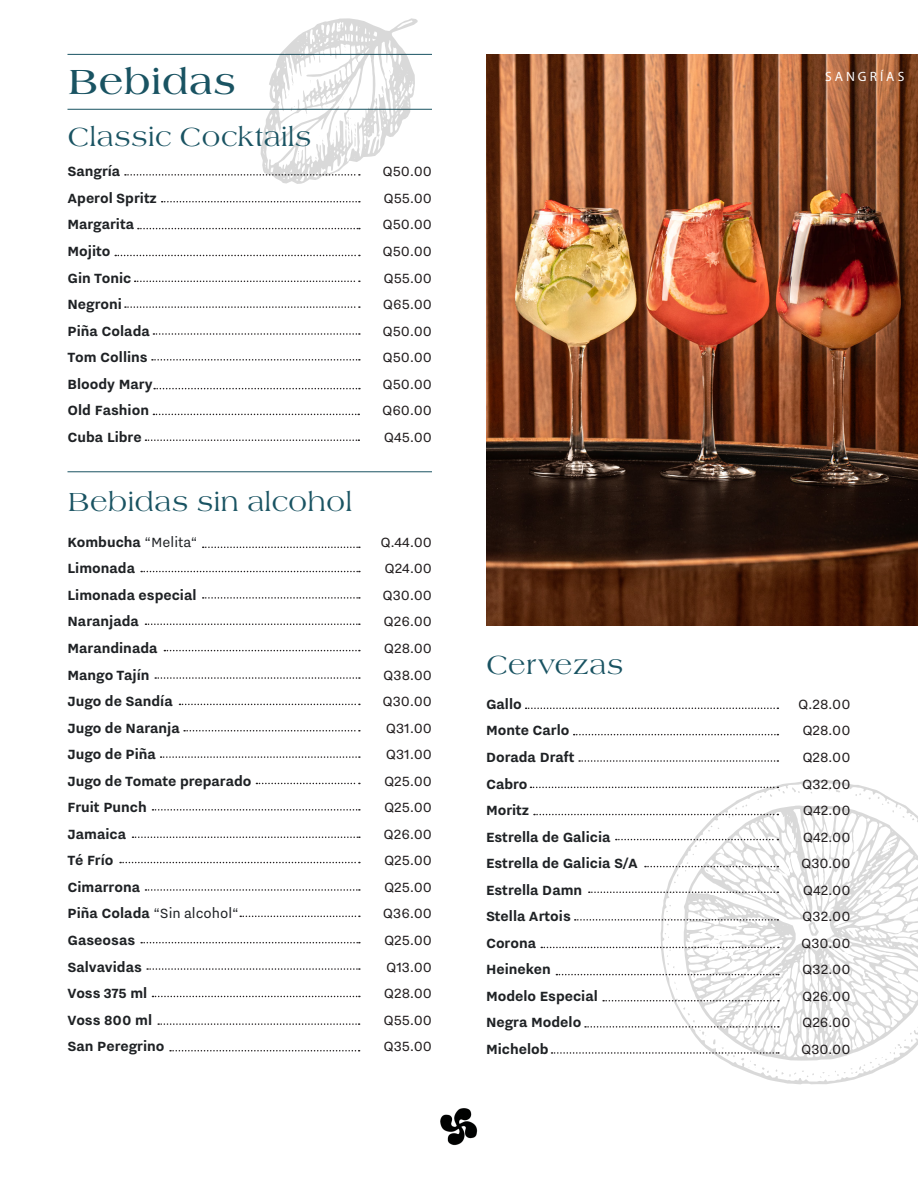
<style>
.page{position:relative;width:918px;height:1188px;background:#fff}
.page>*{position:absolute;margin:0;border:0;box-sizing:border-box;transform-origin:0 0}
.t1{font:700 36px "Americana TOT";color:#195362}
.t2{font:27px "Americana TOT";color:#195362}
.t3{font:700 16.5px "Nitti Grotesk";color:#1f2225}
.t4{font:16.5px "Nitti Grotesk";color:#231f20}
.t5{font:16.5px "Nitti Grotesk";color:#1f2225}
.t6{font:13.5px "Myriad Pro";letter-spacing:.23em;color:#fff}
.s1{font-weight:400}
.s2{font-weight:700}
</style>
<div class="page">
<svg style="left:661px;top:780px;width:245px;height:304px"></svg>
<svg style="left:684px;top:806px;width:234px;height:255px"></svg>
<svg style="left:792px;top:787px;width:8px;height:6px"></svg>
<svg style="left:807px;top:784px;width:13px;height:10px"></svg>
<svg style="left:855px;top:793px;width:6px;height:3px"></svg>
<svg style="left:902px;top:815px;width:12px;height:5px"></svg>
<svg style="left:708px;top:826px;width:4px;height:6px"></svg>
<svg style="left:802px;top:1071px;width:12px;height:6px"></svg>
<svg style="left:877px;top:797px;width:17px;height:15px"></svg>
<svg style="left:809px;top:921px;width:10px;height:15px"></svg>
<svg style="left:888px;top:978px;width:14px;height:6px"></svg>
<svg style="left:847px;top:876px;width:4px;height:6px"></svg>
<svg style="left:883px;top:889px;width:7px;height:5px"></svg>
<svg style="left:866px;top:880px;width:7px;height:9px"></svg>
<svg style="left:792px;top:840px;width:2px;height:7px"></svg>
<svg style="left:830px;top:961px;width:3px;height:7px"></svg>
<svg style="left:803px;top:900px;width:3px;height:5px"></svg>
<svg style="left:849px;top:930px;width:6px;height:7px"></svg>
<svg style="left:884px;top:845px;width:7px;height:7px"></svg>
<svg style="left:863px;top:932px;width:19px;height:6px"></svg>
<svg style="left:828px;top:984px;width:8px;height:21px"></svg>
<svg style="left:820px;top:1018px;width:98px;height:60px"></svg>
<img style="left:438px;top:1106px;width:42px;height:42px;border-radius:21px">
<svg style="left:203px;top:547px;width:157px;height:1px"></svg>
<hr style="left:68px;top:109px;width:364px;height:1px;background:#195362">
<hr style="left:68px;top:54px;width:364px;height:1px;background:#195362">
<img style="left:486px;top:54px;width:432px;height:571px">
<svg style="left:141px;top:571px;width:219px;height:1px"></svg>
<svg style="left:203px;top:597px;width:157px;height:2px"></svg>
<svg style="left:145px;top:624px;width:215px;height:1px"></svg>
<svg style="left:164px;top:650px;width:196px;height:1px"></svg>
<svg style="left:155px;top:677px;width:205px;height:2px"></svg>
<svg style="left:179px;top:704px;width:181px;height:1px"></svg>
<svg style="left:184px;top:730px;width:176px;height:2px"></svg>
<svg style="left:161px;top:756px;width:199px;height:2px"></svg>
<svg style="left:256px;top:783px;width:104px;height:1px"></svg>
<svg style="left:152px;top:809px;width:208px;height:2px"></svg>
<svg style="left:133px;top:837px;width:227px;height:1px"></svg>
<svg style="left:120px;top:862px;width:240px;height:1px"></svg>
<svg style="left:145px;top:889px;width:215px;height:2px"></svg>
<svg style="left:240px;top:916px;width:120px;height:1px"></svg>
<svg style="left:141px;top:942px;width:219px;height:1px"></svg>
<svg style="left:147px;top:968px;width:213px;height:2px"></svg>
<svg style="left:152px;top:996px;width:208px;height:1px"></svg>
<svg style="left:616px;top:839px;width:162px;height:8px"></svg>
<svg style="left:589px;top:853px;width:201px;height:41px"></svg>
<svg style="left:158px;top:1023px;width:202px;height:2px"></svg>
<svg style="left:170px;top:1050px;width:190px;height:1px"></svg>
<svg style="left:526px;top:708px;width:252px;height:1px"></svg>
<svg style="left:574px;top:734px;width:204px;height:1px"></svg>
<svg style="left:579px;top:760px;width:199px;height:2px"></svg>
<svg style="left:530px;top:787px;width:255px;height:31px"></svg>
<svg style="left:125px;top:18px;width:293px;height:166px"></svg>
<svg style="left:162px;top:201px;width:198px;height:1px"></svg>
<hr style="left:68px;top:471px;width:364px;height:1px;background:#195362">
<svg style="left:138px;top:228px;width:222px;height:1px"></svg>
<svg style="left:115px;top:255px;width:245px;height:1px"></svg>
<svg style="left:135px;top:281px;width:225px;height:1px"></svg>
<svg style="left:125px;top:306px;width:235px;height:2px"></svg>
<svg style="left:153px;top:333px;width:207px;height:2px"></svg>
<svg style="left:152px;top:359px;width:208px;height:2px"></svg>
<svg style="left:145px;top:439px;width:214px;height:2px"></svg>
<svg style="left:153px;top:414px;width:206px;height:1px"></svg>
<svg style="left:154px;top:388px;width:206px;height:1px"></svg>
<svg style="left:575px;top:905px;width:203px;height:21px"></svg>
<svg style="left:541px;top:933px;width:255px;height:144px"></svg>
<p class="t1" style="left:68px;top:61px;width:170px">Bebidas</p>
<p class="t2" style="left:68px;top:121px;width:246px">Classic Cocktails</p>
<p class="t3" style="left:68px;top:162px;width:54px">Sangría</p>
<p class="t3" style="left:68px;top:189px;width:91px">Aperol Spritz</p>
<p class="t3" style="left:68px;top:215px;width:68px">Margarita</p>
<p class="t3" style="left:68px;top:242px;width:45px">Mojito</p>
<p class="t3" style="left:68px;top:268px;width:65px">Gin Tonic</p>
<p class="t3" style="left:68px;top:295px;width:56px">Negroni</p>
<p class="t3" style="left:68px;top:322px;width:84px">Piña Colada</p>
<p class="t3" style="left:68px;top:348px;width:82px">Tom Collins</p>
<p class="t3" style="left:68px;top:375px;width:87px">Bloody Mary</p>
<p class="t3" style="left:68px;top:401px;width:83px">Old Fashion</p>
<p class="t3" style="left:68px;top:428px;width:76px">Cuba Libre</p>
<p class="t2" style="left:68px;top:486px;width:286px">Bebidas sin alcohol</p>
<p class="t3" style="left:68px;top:533px;width:131px">Kombucha <span class="s1">“Melita“</span></p>
<p class="t3" style="left:68px;top:559px;width:69px">Limonada</p>
<p class="t3" style="left:68px;top:586px;width:131px">Limonada especial</p>
<p class="t3" style="left:68px;top:612px;width:73px">Naranjada</p>
<p class="t3" style="left:68px;top:639px;width:92px">Marandinada</p>
<p class="t3" style="left:68px;top:665px;width:84px">Mango Tajín</p>
<p class="t3" style="left:68px;top:692px;width:107px">Jugo de Sandía</p>
<p class="t3" style="left:68px;top:718px;width:114px">Jugo de Naranja</p>
<p class="t3" style="left:68px;top:745px;width:90px">Jugo de Piña</p>
<p class="t3" style="left:68px;top:772px;width:186px">Jugo de Tomate preparado</p>
<p class="t3" style="left:68px;top:798px;width:81px">Fruit Punch</p>
<p class="t3" style="left:68px;top:825px;width:60px">Jamaica</p>
<p class="t3" style="left:68px;top:851px;width:48px">Té Frío</p>
<p class="t3" style="left:68px;top:878px;width:74px">Cimarrona</p>
<p class="t5" style="left:68px;top:904px;width:173px"><span class="s2">Piña Colada</span> “Sin alcohol“</p>
<p class="t3" style="left:68px;top:931px;width:69px">Gaseosas</p>
<p class="t3" style="left:68px;top:957px;width:76px">Salvavidas</p>
<p class="t3" style="left:68px;top:984px;width:81px">Voss 375 ml</p>
<p class="t3" style="left:68px;top:1011px;width:86px">Voss 800 ml</p>
<p class="t3" style="left:68px;top:1037px;width:99px">San Peregrino</p>
<p class="t4" style="left:383px;top:162px;width:51px">Q50.00</p>
<p class="t4" style="left:383px;top:189px;width:50px">Q55.00</p>
<p class="t4" style="left:383px;top:215px;width:51px">Q50.00</p>
<p class="t4" style="left:383px;top:242px;width:51px">Q50.00</p>
<p class="t4" style="left:383px;top:268px;width:50px">Q55.00</p>
<p class="t4" style="left:383px;top:295px;width:51px">Q65.00</p>
<p class="t4" style="left:383px;top:322px;width:51px">Q50.00</p>
<p class="t4" style="left:383px;top:348px;width:51px">Q50.00</p>
<p class="t4" style="left:383px;top:375px;width:51px">Q50.00</p>
<p class="t4" style="left:382px;top:401px;width:51px">Q60.00</p>
<p class="t4" style="left:384px;top:428px;width:50px">Q45.00</p>
<p class="t4" style="left:380px;top:533px;width:53px">Q.44.00</p>
<p class="t4" style="left:384px;top:559px;width:49px">Q24.00</p>
<p class="t4" style="left:383px;top:586px;width:51px">Q30.00</p>
<p class="t4" style="left:384px;top:612px;width:50px">Q26.00</p>
<p class="t4" style="left:384px;top:639px;width:50px">Q28.00</p>
<p class="t4" style="left:383px;top:665px;width:50px">Q38.00</p>
<p class="t4" style="left:383px;top:692px;width:51px">Q30.00</p>
<p class="t4" style="left:386px;top:718px;width:48px">Q31.00</p>
<p class="t4" style="left:386px;top:745px;width:48px">Q31.00</p>
<p class="t4" style="left:384px;top:772px;width:50px">Q25.00</p>
<p class="t4" style="left:384px;top:798px;width:50px">Q25.00</p>
<p class="t4" style="left:384px;top:825px;width:50px">Q26.00</p>
<p class="t4" style="left:384px;top:851px;width:50px">Q25.00</p>
<p class="t4" style="left:384px;top:878px;width:50px">Q25.00</p>
<p class="t4" style="left:383px;top:904px;width:51px">Q36.00</p>
<p class="t4" style="left:384px;top:931px;width:50px">Q25.00</p>
<p class="t4" style="left:386px;top:957px;width:48px">Q13.00</p>
<p class="t4" style="left:384px;top:984px;width:50px">Q28.00</p>
<p class="t4" style="left:383px;top:1011px;width:50px">Q55.00</p>
<p class="t4" style="left:383px;top:1037px;width:50px">Q35.00</p>
<p class="t2" style="left:486px;top:650px;width:139px">Cervezas</p>
<p class="t3" style="left:486px;top:695px;width:37px">Gallo</p>
<p class="t3" style="left:486px;top:721px;width:85px">Monte Carlo</p>
<p class="t3" style="left:486px;top:748px;width:90px">Dorada Draft</p>
<p class="t3" style="left:486px;top:774px;width:43px">Cabro</p>
<p class="t3" style="left:486px;top:801px;width:45px">Moritz</p>
<p class="t3" style="left:486px;top:827px;width:126px">Estrella de Galicia</p>
<p class="t3" style="left:486px;top:854px;width:153px">Estrella de Galicia S/A</p>
<p class="t3" style="left:486px;top:881px;width:98px">Estrella Damn</p>
<p class="t3" style="left:486px;top:907px;width:86px">Stella Artois</p>
<p class="t3" style="left:486px;top:934px;width:52px">Corona</p>
<p class="t3" style="left:486px;top:960px;width:66px">Heineken</p>
<p class="t3" style="left:486px;top:987px;width:113px">Modelo Especial</p>
<p class="t3" style="left:486px;top:1013px;width:97px">Negra Modelo</p>
<p class="t3" style="left:486px;top:1040px;width:64px">Michelob</p>
<p class="t6" style="left:825px;top:69px;width:81px">SANGRÍAS</p>
<p class="t4" style="left:798px;top:695px;width:54px">Q.28.00</p>
<p class="t4" style="left:802px;top:721px;width:50px">Q28.00</p>
<p class="t4" style="left:802px;top:748px;width:50px">Q28.00</p>
<p class="t4" style="left:802px;top:774px;width:50px">Q32.00</p>
<p class="t4" style="left:803px;top:801px;width:49px">Q42.00</p>
<p class="t4" style="left:803px;top:827px;width:49px">Q42.00</p>
<p class="t4" style="left:801px;top:854px;width:51px">Q30.00</p>
<p class="t4" style="left:803px;top:881px;width:49px">Q42.00</p>
<p class="t4" style="left:802px;top:907px;width:50px">Q32.00</p>
<p class="t4" style="left:801px;top:934px;width:51px">Q30.00</p>
<p class="t4" style="left:802px;top:960px;width:50px">Q32.00</p>
<p class="t4" style="left:802px;top:987px;width:50px">Q26.00</p>
<p class="t4" style="left:802px;top:1013px;width:50px">Q26.00</p>
<p class="t4" style="left:801px;top:1040px;width:51px">Q30.00</p>
</div>
